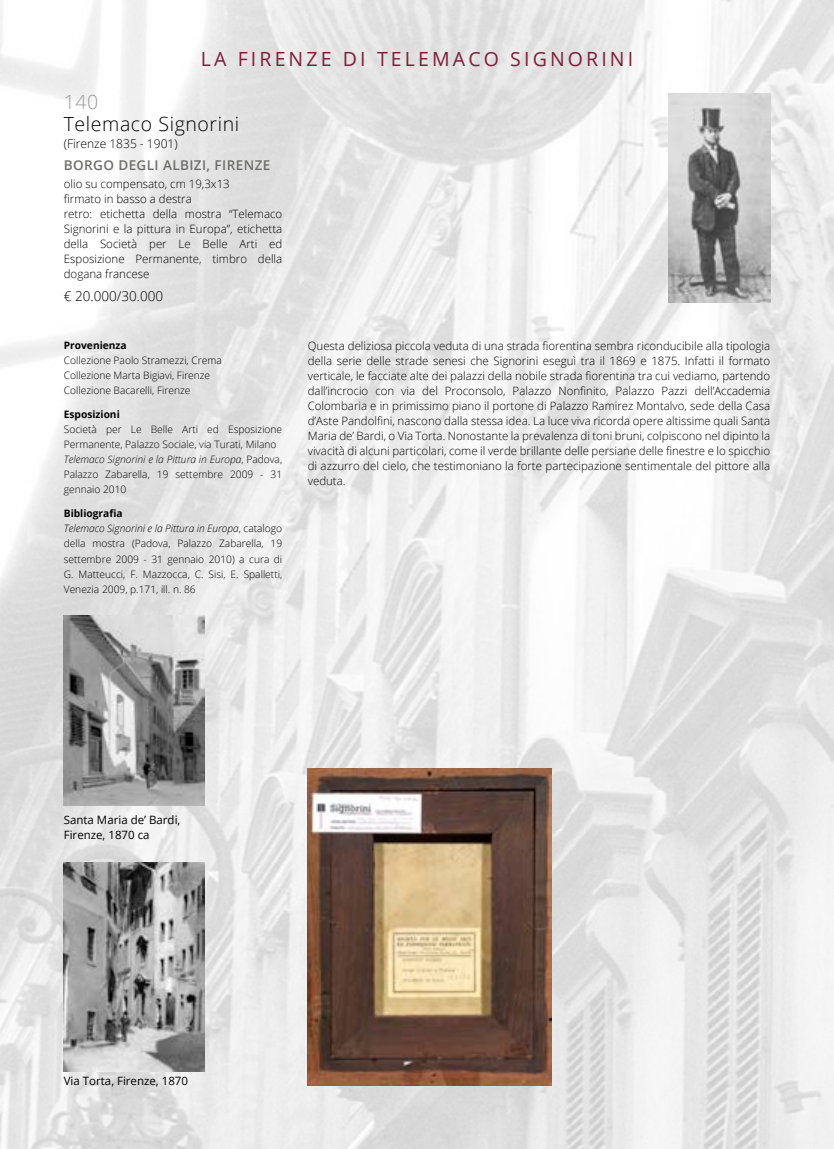
<style>
.page{position:relative;width:834px;height:1149px;background:#fff}
.page>*{position:absolute;margin:0;border:0;box-sizing:border-box;transform-origin:0 0}
.t1{font:19.5px "Open Sans";letter-spacing:.16em;color:#7d1e37}
.t2{font:300 19.5px "Open Sans";letter-spacing:.03em;color:#000}
.t3{font:300 19.5px "Open Sans";color:#9b9c9c}
.t4{font:600 13.5px "Open Sans";letter-spacing:.03em;color:#6e6e6d}
.t5{font:300 13.5px "Open Sans";color:#000}
.t6{font:300 12px "Open Sans";color:#000}
.t7{font:300 11.55px/15px "Open Sans";color:#000;text-align:justify}
.t8{font:11.55px/15px "Open Sans";color:#000}
.t9{font:300 10.2px/15px "Open Sans";color:#000;text-align:justify}
.bibliografia_titolo{font:700 10.2px "Open Sans";color:#000}
.s1{font-style:italic}
</style>
<div class="page">
<img style="left:0;top:0;width:833px;height:1148px">
<img style="left:668px;top:94px;width:102px;height:208px">
<img style="left:64px;top:615px;width:141px;height:190px">
<img style="left:64px;top:862px;width:141px;height:209px">
<img style="left:308px;top:768px;width:243px;height:316px">
<p class="t1" style="left:201px;top:46px;width:434px">LA FIRENZE DI TELEMACO SIGNORINI</p>
<p class="t3" style="left:64px;top:88px;width:36px">140</p>
<p class="t2" style="left:64px;top:111px;width:177px">Telemaco Signorini</p>
<p class="t6" style="left:64px;top:135px;width:115px">(Firenze 1835 - 1901)</p>
<p class="t4" style="left:64px;top:156px;width:208px">BORGO DEGLI ALBIZI, FIRENZE</p>
<p class="t7" style="left:64px;top:176px;width:167px">olio su compensato, cm 19,3x13</p>
<p class="t7" style="left:64px;top:191px;width:129px">firmato in basso a destra</p>
<p class="t7" style="left:64px;top:206px;width:220px">retro: etichetta della mostra “Telemaco Signorini e la pittura in Europa”, etichetta della Società per Le Belle Arti ed Esposizione Permanente, timbro della dogana francese</p>
<p class="t5" style="left:64px;top:286px;width:101px">€ 20.000/30.000</p>
<p class="bibliografia_titolo" style="left:64px;top:338px;width:64px">Provenienza</p>
<p class="t9" style="left:64px;top:353px;width:159px">Collezione Paolo Stramezzi, Crema</p>
<p class="t9" style="left:64px;top:368px;width:148px">Collezione Marta Bigiavi, Firenze</p>
<p class="t9" style="left:64px;top:383px;width:128px">Collezione Bacarelli, Firenze</p>
<p class="bibliografia_titolo" style="left:64px;top:407px;width:57px">Esposizioni</p>
<p class="t9" style="left:64px;top:422px;width:220px">Società per Le Belle Arti ed Esposizione<br>Permanente, Palazzo Sociale, via Turati, Milano</p>
<p class="t9" style="left:64px;top:452px;width:220px"><span class="s1">Telemaco Signorini e la Pittura in Europa</span>, Padova, Palazzo Zabarella, 19 settembre 2009 - 31 gennaio 2010</p>
<p class="bibliografia_titolo" style="left:64px;top:506px;width:60px">Bibliografia</p>
<p class="t9" style="left:64px;top:521px;width:220px"><span class="s1">Telemaco Signorini e la Pittura in Europa</span>, catalogo della mostra (Padova, Palazzo Zabarella, 19 settembre 2009 - 31 gennaio 2010) a cura di G. Matteucci, F. Mazzocca, C. Sisi, E. Spalletti, Venezia 2009, p.171, ill. n. 86</p>
<p class="t7" style="left:308px;top:338px;width:464px">Questa deliziosa piccola veduta di una strada fiorentina sembra riconducibile alla tipologia della serie delle strade senesi che Signorini eseguì tra il 1869 e 1875. Infatti il formato verticale, le facciate alte dei palazzi della nobile strada fiorentina tra cui vediamo, partendo dall’incrocio con via del Proconsolo, Palazzo Nonfinito, Palazzo Pazzi dell’Accademia Colombaria e in primissimo piano il portone di Palazzo Ramirez Montalvo, sede della Casa d’Aste Pandolfini, nascono dalla stessa idea. La luce viva ricorda opere altissime quali Santa Maria de’ Bardi, o Via Torta. Nonostante la prevalenza di toni bruni, colpiscono nel dipinto la vivacità di alcuni particolari, come il verde brillante delle persiane delle finestre e lo spicchio di azzurro del cielo, che testimoniano la forte partecipazione sentimentale del pittore alla veduta.</p>
<p class="t8" style="left:64px;top:812px;width:118px">Santa Maria de’ Bardi,<br>Firenze, 1870 ca</p>
<p class="t8" style="left:64px;top:1072px;width:126px">Via Torta, Firenze, 1870</p>
</div>
